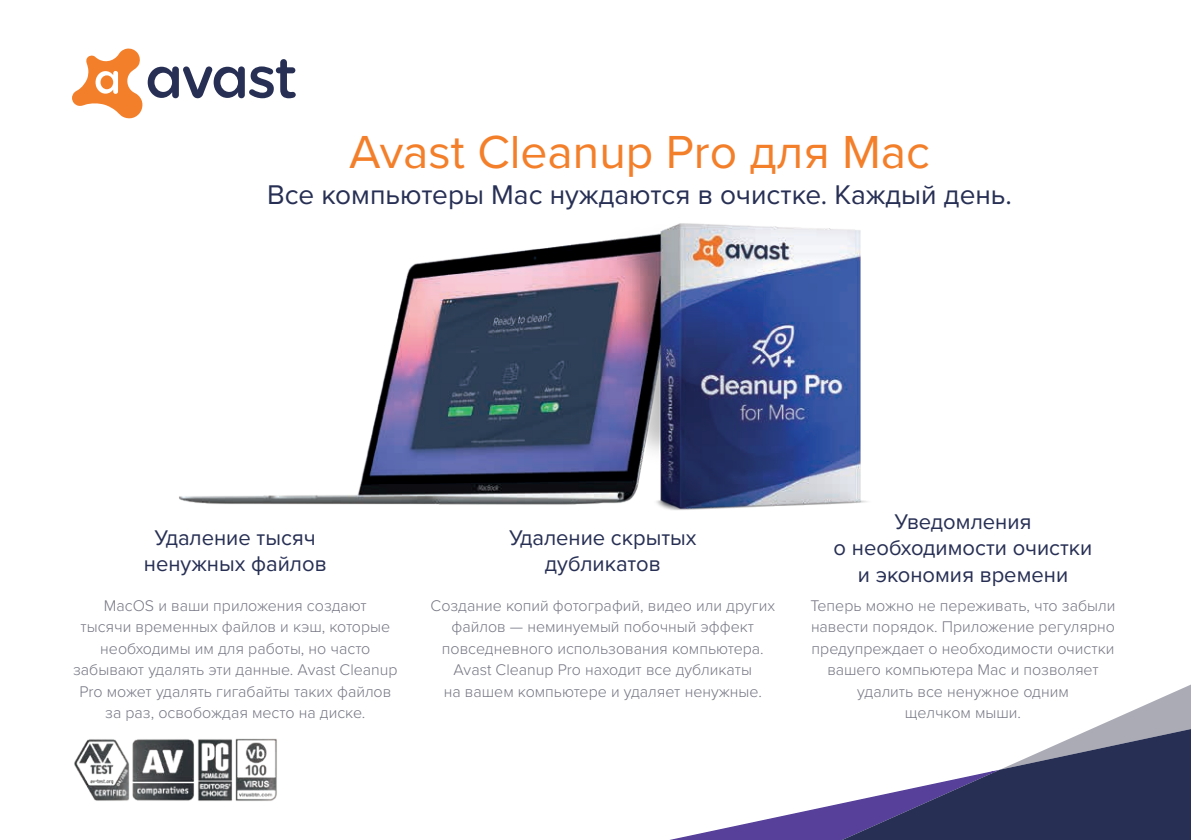
<style>
.page{position:relative;width:1191px;height:840px;background:#fff}
.page>*{position:absolute;margin:0;border:0;box-sizing:border-box;transform-origin:0 0}
.t1{font:48px "Proxima Nova";color:#f47f2a}
.t2{font:28px "Proxima Nova";color:#272f54}
.t3{font:22px/26.4px "Proxima Nova";color:#272f54;text-align:center}
.t4{font:300 16px/21.4px "Proxima Nova";color:#767784;text-align:center}
</style>
<div class="page">
<svg style="left:72px;top:48px;width:224px;height:71px"></svg>
<img style="left:74px;top:738px;width:203px;height:63px">
<img style="left:179px;top:223px;width:689px;height:287px">
<svg style="left:674px;top:684px;width:517px;height:155px"></svg>
<h1 class="t1" style="left:349px;top:116px;width:582px">Avast Cleanup Pro для Mac</h1>
<h2 class="t2" style="left:267px;top:174px;width:746px">Все компьютеры Mac нуждаются в очистке. Каждый день.</h2>
<h3 class="t3" style="left:144px;top:523px;width:184px">Удаление тысяч ненужных файлов</h3>
<p class="t4" style="left:73px;top:593px;width:326px">MacOS и ваши приложения создают<br>тысячи временных файлов и кэш, которые необходимы им для работы, но часто забывают удалять эти данные. Avast Cleanup Pro может удалять гигабайты таких файлов за раз, освобождая место на диске.</p>
<h3 class="t3" style="left:509px;top:523px;width:189px">Удаление скрытых дубликатов</h3>
<p class="t4" style="left:430px;top:593px;width:346px">Создание копий фотографий, видео или других файлов — неминуемый побочный эффект повседневного использования компьютера.<br>Avast Cleanup Pro находит все дубликаты<br>на вашем компьютере и удаляет ненужные.</p>
<h3 class="t3" style="left:833px;top:507px;width:260px">Уведомления<br>о необходимости очистки и экономия времени</h3>
<p class="t4" style="left:810px;top:593px;width:306px">Теперь можно не переживать, что забыли навести порядок. Приложение регулярно предупреждает о необходимости очистки вашего компьютера Mac и позволяет удалить все ненужное одним<br>щелчком мыши.</p>
</div>
